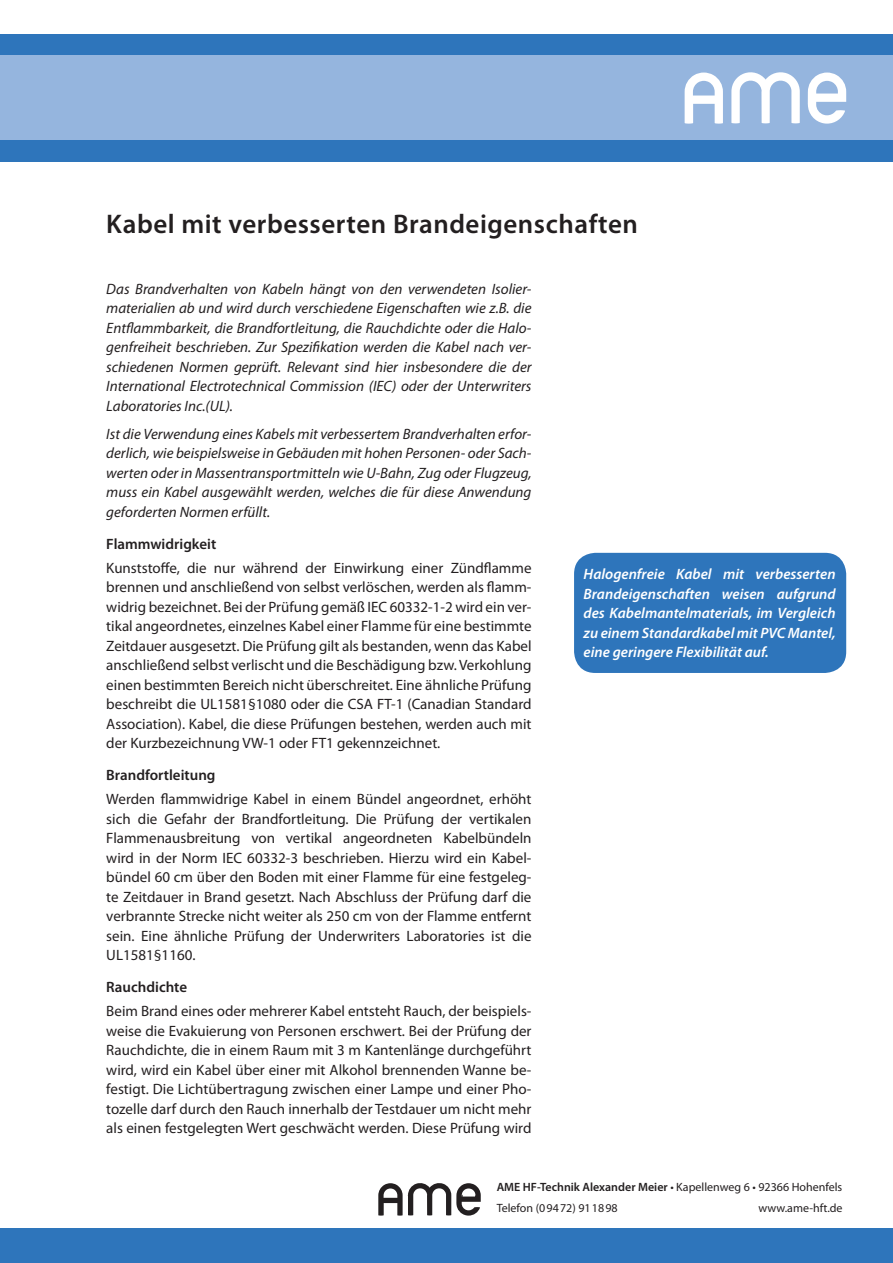
<style>
.page{position:relative;width:893px;height:1263px;background:#fff}
.page>*{position:absolute;margin:0;border:0;box-sizing:border-box;transform-origin:0 0}
.t1{font:600 27px "Myriad Pro";letter-spacing:.02em;color:#231f20}
.t2{font:15px/19.5px "Myriad Pro";color:#231f20;text-align:justify}
.t3{font:italic 15px/19.5px "Myriad Pro";color:#231f20;text-align:justify}
.t4{font:italic 600 15px/19.5px "Myriad Pro";color:#fff;text-align:justify}
.t5{font:600 15px "Myriad Pro";color:#231f20}
.t6{font:12px "Myriad Pro";color:#231f20}
.s1{font-weight:600}
</style>
<div class="page">
<div style="left:0;top:34px;width:893px;height:21px;background:#2e75bb"></div>
<div style="left:0;top:55px;width:893px;height:85px;background:#95b5de"></div>
<div style="left:0;top:140px;width:893px;height:22px;background:#2e75bb"></div>
<div style="left:0;top:1229px;width:893px;height:34px;background:#2e75bb"></div>
<svg style="left:378px;top:1183px;width:103px;height:32px"></svg>
<svg style="left:808px;top:73px;width:38px;height:50px"></svg>
<svg style="left:685px;top:73px;width:38px;height:50px"></svg>
<svg style="left:731px;top:72px;width:69px;height:51px"></svg>
<div style="left:574px;top:553px;width:272px;height:120px;background:#2e75bb;border-radius:21px"></div>
<p class="t1" style="left:106px;top:207px;width:533px">Kabel mit verbesserten Brandeigenschaften</p>
<p class="t3" style="left:106px;top:279px;width:427px">Das Brandverhalten von Kabeln hängt von den verwendeten Isolier&shy;materialien ab und wird durch verschiedene Eigenschaften wie z.B. die Entflammbarkeit, die Brandfortleitung, die Rauchdichte oder die Halo&shy;genfreiheit beschrieben. Zur Spezifikation werden die Kabel nach ver&shy;schiedenen Normen geprüft. Relevant sind hier insbesondere die der International Electrotechnical Commission (IEC) oder der Unterwriters Laboratories Inc.(UL).</p>
<p class="t3" style="left:106px;top:424px;width:427px">Ist die Verwendung eines Kabels mit verbessertem Brandverhalten erfor&shy;derlich, wie beispielsweise in Gebäuden mit hohen Personen- oder Sach&shy;werten oder in Massentransportmitteln wie U-Bahn, Zug oder Flugzeug, muss ein Kabel ausgewählt werden, welches die für diese Anwendung geforderten Normen erfüllt.</p>
<p class="t5" style="left:106px;top:534px;width:112px">Flammwidrigkeit</p>
<p class="t2" style="left:106px;top:558px;width:427px">Kunststoffe, die nur während der Einwirkung einer Zündflamme brennen und anschließend von selbst verlöschen, werden als flamm&shy;widrig bezeichnet. Bei der Prüfung gemäß IEC 60332-1-2 wird ein ver&shy;tikal angeordnetes, einzelnes Kabel einer Flamme für eine bestimmte Zeitdauer ausgesetzt. Die Prüfung gilt als bestanden, wenn das Kabel anschließend selbst verlischt und die Beschädigung bzw. Verkohlung einen bestimmten Bereich nicht überschreitet. Eine ähnliche Prüfung beschreibt die UL1581§1080 oder die CSA FT-1 (Canadian Standard Association). Kabel, die diese Prüfungen bestehen, werden auch mit der Kurzbezeichnung VW-1 oder FT1 gekennzeichnet.</p>
<p class="t5" style="left:106px;top:766px;width:111px">Brandfortleitung</p>
<p class="t2" style="left:106px;top:789px;width:427px">Werden flammwidrige Kabel in einem Bündel angeordnet, erhöht sich die Gefahr der Brandfortleitung. Die Prüfung der vertikalen Flammenausbreitung von vertikal angeordneten Kabelbündeln wird in der Norm IEC 60332-3 beschrieben. Hierzu wird ein Kabel&shy;bündel 60 cm über den Boden mit einer Flamme für eine festgeleg&shy;te Zeitdauer in Brand gesetzt. Nach Abschluss der Prüfung darf die verbrannte Strecke nicht weiter als 250 cm von der Flamme entfernt sein. Eine ähnliche Prüfung der Underwriters Laboratories ist die UL1581§1160.</p>
<p class="t5" style="left:106px;top:978px;width:82px">Rauchdichte</p>
<p class="t2" style="left:106px;top:1001px;width:427px">Beim Brand eines oder mehrerer Kabel entsteht Rauch, der beispiels&shy;weise die Evakuierung von Personen erschwert. Bei der Prüfung der Rauchdichte, die in einem Raum mit 3 m Kantenlänge durchgeführt wird, wird ein Kabel über einer mit Alkohol brennenden Wanne be&shy;festigt. Die Lichtübertragung zwischen einer Lampe und einer Pho&shy;tozelle darf durch den Rauch innerhalb der Testdauer um nicht mehr als einen festgelegten Wert geschwächt werden. Diese Prüfung wird</p>
<p class="t4" style="left:584px;top:564px;width:253px">Halogenfreie Kabel mit verbesserten Brandeigenschaften weisen aufgrund des Kabelmantelmaterials, im Vergleich zu einem Standardkabel mit PVC Mantel, eine geringere Flexibilität auf.</p>
<p class="t6" style="left:497px;top:1180px;width:347px"><span class="s1">AME HF-Technik Alexander Meier</span> • Kapellenweg 6 • 92366 Hohenfels</p>
<p class="t6" style="left:497px;top:1201px;width:122px">Telefon (09472) 911898</p>
<p class="t6" style="left:758px;top:1201px;width:86px">www.ame-hft.de</p>
</div>
